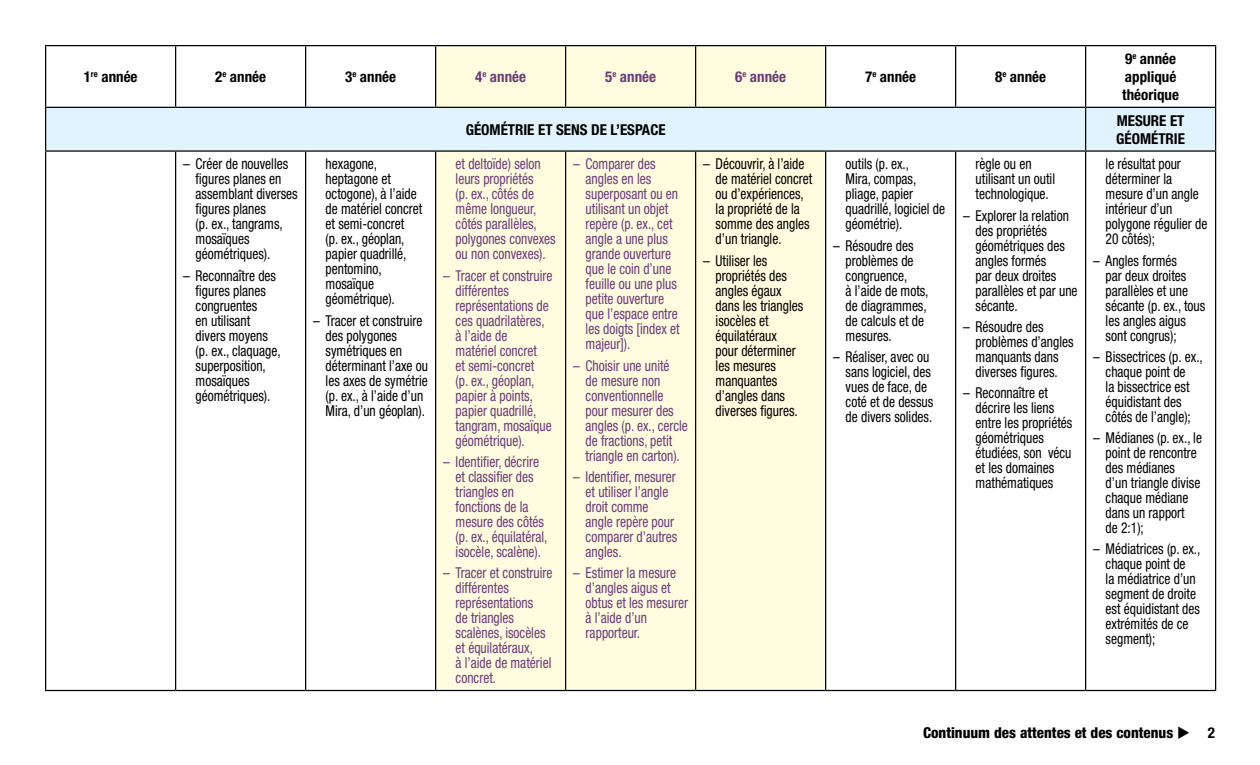
<style>
.page{position:relative;width:1260px;height:765px;background:#fff}
.page>*{position:absolute;margin:0;border:0;box-sizing:border-box;transform-origin:0 0}
.t1{font:condensed 15px/15px "Helvetica Neue LT Std";color:#000;scale:.9 1}
.t2{font:condensed 15px/15px "Helvetica Neue LT Std";color:#6b3c79;scale:.9 1}
.t3{font:700 condensed 15px/18px "Helvetica Neue LT Std";color:#000}
.t4{font:800 condensed 15px "Helvetica Neue LT Std";color:#000}
.t5{font:700 condensed 15px "Helvetica Neue LT Std";color:#6b3c79}
.s1{font-weight:700}
</style>
<div class="page">
<div style="left:436px;top:46px;width:389px;height:644px;background:#fffcdf"></div>
<div style="left:46px;top:108px;width:1169px;height:42px;background:#e1f4fd"></div>
<hr style="left:45px;top:45px;width:131px;height:1px;background:#000">
<hr style="left:45px;top:46px;width:1px;height:61px;background:#000">
<hr style="left:176px;top:45px;width:130px;height:1px;background:#000">
<hr style="left:175px;top:46px;width:1px;height:61px;background:#000">
<hr style="left:306px;top:45px;width:130px;height:1px;background:#000">
<hr style="left:305px;top:46px;width:1px;height:61px;background:#000">
<hr style="left:436px;top:45px;width:130px;height:1px;background:#000">
<hr style="left:435px;top:46px;width:1px;height:61px;background:#000">
<hr style="left:566px;top:45px;width:130px;height:1px;background:#000">
<hr style="left:565px;top:46px;width:1px;height:61px;background:#000">
<hr style="left:696px;top:45px;width:130px;height:1px;background:#000">
<hr style="left:695px;top:46px;width:1px;height:61px;background:#000">
<hr style="left:826px;top:45px;width:130px;height:1px;background:#000">
<hr style="left:825px;top:46px;width:1px;height:61px;background:#000">
<hr style="left:956px;top:45px;width:130px;height:1px;background:#000">
<hr style="left:955px;top:46px;width:1px;height:61px;background:#000">
<hr style="left:1086px;top:45px;width:130px;height:1px;background:#000">
<hr style="left:1085px;top:46px;width:1px;height:61px;background:#000">
<hr style="left:1215px;top:46px;width:1px;height:61px;background:#000">
<hr style="left:45px;top:152px;width:1px;height:538px;background:#000">
<hr style="left:175px;top:152px;width:1px;height:538px;background:#000">
<hr style="left:305px;top:152px;width:1px;height:538px;background:#000">
<hr style="left:435px;top:152px;width:1px;height:538px;background:#000">
<hr style="left:565px;top:152px;width:1px;height:538px;background:#000">
<hr style="left:695px;top:152px;width:1px;height:538px;background:#000">
<hr style="left:825px;top:152px;width:1px;height:538px;background:#000">
<hr style="left:955px;top:152px;width:1px;height:538px;background:#000">
<hr style="left:1085px;top:152px;width:1px;height:538px;background:#000">
<hr style="left:1215px;top:152px;width:1px;height:538px;background:#000">
<hr style="left:45px;top:690px;width:131px;height:1px;background:#000">
<hr style="left:176px;top:690px;width:130px;height:1px;background:#000">
<hr style="left:306px;top:690px;width:130px;height:1px;background:#000">
<hr style="left:436px;top:690px;width:130px;height:1px;background:#000">
<hr style="left:566px;top:690px;width:130px;height:1px;background:#000">
<hr style="left:696px;top:690px;width:130px;height:1px;background:#000">
<hr style="left:826px;top:690px;width:130px;height:1px;background:#000">
<hr style="left:956px;top:690px;width:130px;height:1px;background:#000">
<hr style="left:1086px;top:690px;width:130px;height:1px;background:#000">
<hr style="left:45px;top:107px;width:131px;height:1px;background:#000">
<hr style="left:45px;top:108px;width:1px;height:42px;background:#000">
<hr style="left:176px;top:107px;width:130px;height:1px;background:#000">
<hr style="left:306px;top:107px;width:130px;height:1px;background:#000">
<hr style="left:436px;top:107px;width:130px;height:1px;background:#000">
<hr style="left:566px;top:107px;width:130px;height:1px;background:#000">
<hr style="left:696px;top:107px;width:130px;height:1px;background:#000">
<hr style="left:826px;top:107px;width:130px;height:1px;background:#000">
<hr style="left:956px;top:107px;width:130px;height:1px;background:#000">
<hr style="left:1086px;top:107px;width:130px;height:1px;background:#000">
<hr style="left:1085px;top:108px;width:1px;height:42px;background:#000">
<hr style="left:1215px;top:108px;width:1px;height:42px;background:#000">
<hr style="left:45px;top:150px;width:131px;height:2px;background:#000">
<hr style="left:176px;top:150px;width:130px;height:2px;background:#000">
<hr style="left:306px;top:150px;width:130px;height:2px;background:#000">
<hr style="left:436px;top:150px;width:130px;height:2px;background:#000">
<hr style="left:566px;top:150px;width:130px;height:2px;background:#000">
<hr style="left:696px;top:150px;width:130px;height:2px;background:#000">
<hr style="left:826px;top:150px;width:130px;height:2px;background:#000">
<hr style="left:956px;top:150px;width:130px;height:2px;background:#000">
<hr style="left:1086px;top:150px;width:130px;height:2px;background:#000">
<p class="t3" style="left:84px;top:67px;width:55px">1<sup>re</sup> année</p>
<p class="t3" style="left:215px;top:67px;width:52px">2<sup>e</sup> année</p>
<p class="t3" style="left:345px;top:67px;width:52px">3<sup>e</sup> année</p>
<p class="t5" style="left:475px;top:67px;width:52px">4<sup>e</sup> année</p>
<p class="t5" style="left:605px;top:67px;width:52px">5<sup>e</sup> année</p>
<p class="t5" style="left:735px;top:67px;width:52px">6<sup>e</sup> année</p>
<p class="t3" style="left:865px;top:67px;width:52px">7<sup>e</sup> année</p>
<p class="t3" style="left:995px;top:67px;width:52px">8<sup>e</sup> année</p>
<p class="t3" style="left:1122px;top:49px;width:58px">9<sup>e</sup> année appliqué théorique</p>
<p class="t1" style="left:196px;top:156px;width:115px;text-indent:-13px">– Créer de nouvelles figures planes en assemblant diverses figures planes<br>(p. ex., tangrams, mosaïques géométriques).</p>
<p class="t1" style="left:196px;top:268px;width:96px;text-indent:-13px">– Reconnaître des figures planes congruentes<br>en utilisant divers moyens (p. ex., claquage, superposition, mosaïques géométriques).</p>
<p class="t1" style="left:326px;top:156px;width:109px">hexagone, heptagone et octogone), à l’aide de matériel concret et semi-concret<br>(p. ex., géoplan, papier quadrillé, pentomino, mosaïque géométrique).</p>
<p class="t1" style="left:326px;top:313px;width:115px;text-indent:-13px">– Tracer et construire des polygones symétriques en déterminant l’axe ou les axes de symétrie (p. ex., à l’aide d’un<br>Mira, d’un géoplan).</p>
<p class="t3" style="left:466px;top:120px;width:201px">GÉOMÉTRIE ET SENS DE L’ESPACE</p>
<p class="t3" style="left:1116px;top:111px;width:70px">MESURE ET<br>GÉOMÉTRIE</p>
<p class="t2" style="left:456px;top:156px;width:113px">et deltoïde) selon leurs propriétés<br>(p. ex., côtés de même longueur, côtés parallèles, polygones convexes ou non convexes).</p>
<p class="t2" style="left:456px;top:268px;width:109px;text-indent:-13px">– Tracer et construire différentes représentations de ces quadrilatères, à l’aide de<br>matériel concret<br>et semi-concret<br>(p. ex., géoplan, papier à points, papier quadrillé, tangram, mosaïque géométrique).</p>
<p class="t2" style="left:456px;top:454px;width:103px;text-indent:-13px">– Identifier, décrire et classifier des triangles en fonctions de la mesure des côtés (p. ex., équilatéral, isocèle, scalène).</p>
<p class="t2" style="left:456px;top:565px;width:109px;text-indent:-13px">– Tracer et construire différentes représentations<br>de triangles scalènes, isocèles et équilatéraux,<br>à l’aide de matériel concret.</p>
<p class="t2" style="left:586px;top:156px;width:106px;text-indent:-13px">– Comparer des angles en les superposant ou en utilisant un objet repère (p. ex., cet angle a une plus grande ouverture que le coin d’une feuille ou une plus petite ouverture que l’espace entre les doigts [index et majeur]).</p>
<p class="t2" style="left:586px;top:358px;width:115px;text-indent:-13px">– Choisir une unité<br>de mesure non conventionnelle pour mesurer des angles (p. ex., cercle de fractions, petit triangle en carton).</p>
<p class="t2" style="left:586px;top:469px;width:103px;text-indent:-13px">– Identifier, mesurer et utiliser l’angle droit comme angle repère pour comparer d’autres angles.</p>
<p class="t2" style="left:586px;top:565px;width:115px;text-indent:-13px">– Estimer la mesure d’angles aigus et obtus et les mesurer à l’aide d’un rapporteur.</p>
<p class="t1" style="left:716px;top:156px;width:109px;text-indent:-13px">– Découvrir, à l’aide de matériel concret ou d’expériences, la propriété de la somme des angles d’un triangle.</p>
<p class="t1" style="left:716px;top:253px;width:99px;text-indent:-13px">– Utiliser les propriétés des angles égaux dans les triangles isocèles et équilatéraux<br>pour déterminer les mesures manquantes d’angles dans diverses figures.</p>
<p class="t1" style="left:846px;top:156px;width:112px">outils (p. ex.,<br>Mira, compas, pliage, papier quadrillé, logiciel de géométrie).</p>
<p class="t1" style="left:846px;top:238px;width:94px;text-indent:-13px">– Résoudre des problèmes de congruence,<br>à l’aide de mots, de diagrammes, de calculs et de mesures.</p>
<p class="t1" style="left:846px;top:349px;width:99px;text-indent:-13px">– Réaliser, avec ou sans logiciel, des vues de face, de coté et de dessus de divers solides.</p>
<p class="t1" style="left:976px;top:156px;width:90px">règle ou en utilisant un outil technologique.</p>
<p class="t1" style="left:976px;top:208px;width:115px;text-indent:-13px">– Explorer la relation des propriétés géométriques des angles formés<br>par deux droites parallèles et par une sécante.</p>
<p class="t1" style="left:976px;top:319px;width:110px;text-indent:-13px">– Résoudre des problèmes d’angles manquants dans diverses figures.</p>
<p class="t1" style="left:976px;top:385px;width:109px;text-indent:-13px">– Reconnaître et décrire les liens entre les propriétés géométriques étudiées, son vécu et les domaines mathématiques</p>
<p class="t1" style="left:1106px;top:156px;width:114px">le résultat pour déterminer la mesure d’un angle intérieur d’un polygone régulier de<br>20 côtés);</p>
<p class="t1" style="left:1106px;top:253px;width:112px;text-indent:-13px">– Angles formés<br>par deux droites parallèles et une sécante (p. ex., tous les angles aigus sont congrus);</p>
<p class="t1" style="left:1093px;top:349px;width:123px;text-align:center">– Bissectrices (p. ex., chaque point de<br>la bissectrice est équidistant des<br>côtés de l’angle);</p>
<p class="t1" style="left:1106px;top:430px;width:109px;text-indent:-13px">– Médianes (p. ex., le point de rencontre des médianes<br>d’un triangle divise chaque médiane dans un rapport<br>de 2:1);</p>
<p class="t1" style="left:1106px;top:541px;width:107px;text-indent:-13px">– Médiatrices (p. ex., chaque point de<br>la médiatrice d’un segment de droite est équidistant des extrémités de ce segment);</p>
<p class="t4" style="left:923px;top:724px;width:294px">Continuum des attentes et des contenus ◆ <span class="s1">2</span></p>
</div>
